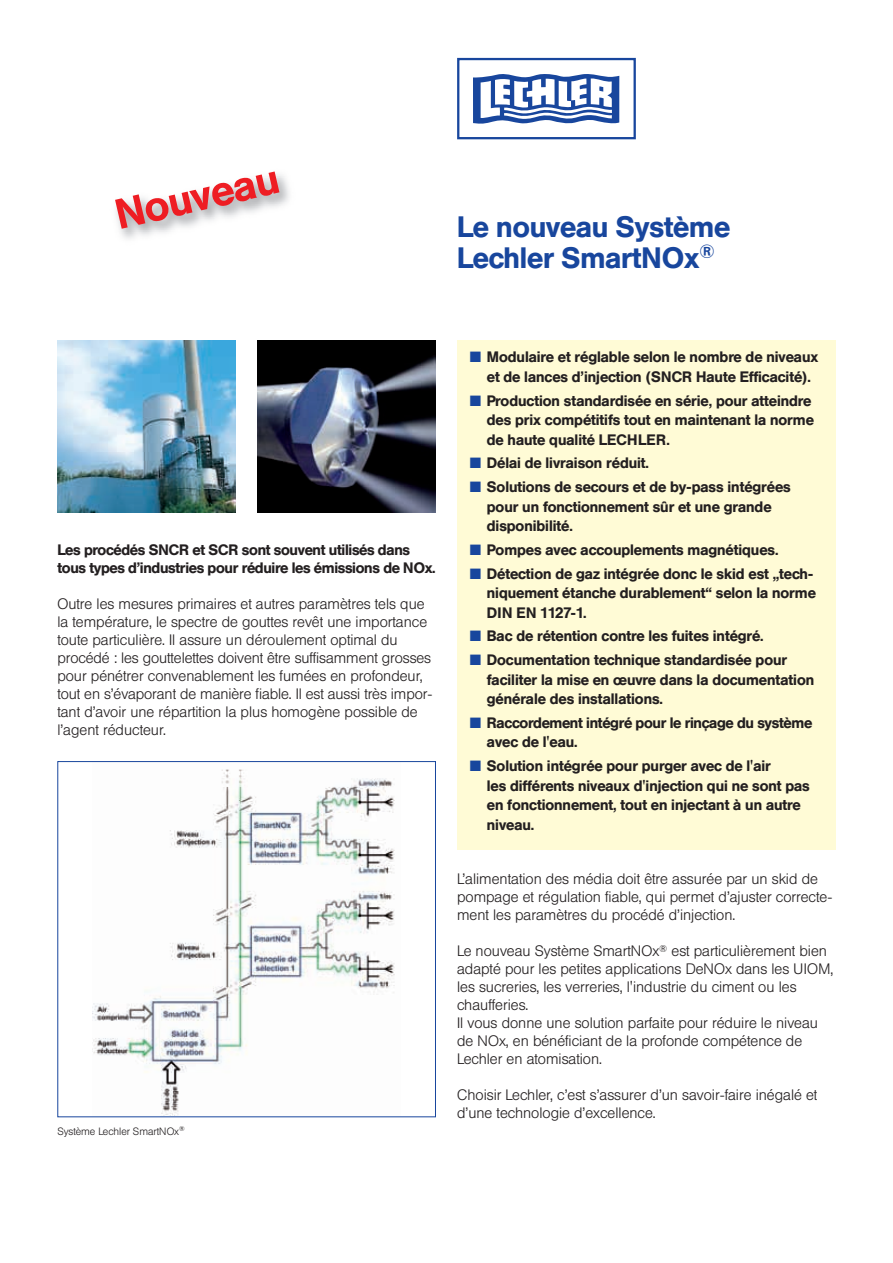
<style>
.page{position:relative;width:893px;height:1263px;background:#fff}
.page>*{position:absolute;margin:0;border:0;box-sizing:border-box;transform-origin:0 0}
.t1{font:500 42px "Helvetica BQ";color:#ee1d23}
.t2{font:500 29.25px/31.5px "Helvetica BQ";color:#18469d}
.t3{font:300 15px/18px "Helvetica BQ";color:#231f20}
.t4{font:500 15px/19.5px "Helvetica BQ";color:#231f20}
.t5{font:300 10.5px "Helvetica BQ";color:#231f20}
.s1{color:#18469d}
</style>
<div class="page">
<div style="left:457px;top:340px;width:379px;height:509px;background:#fffbd6"></div>
<div style="left:457px;top:58px;width:179px;height:81px;border:2px solid #18469d"></div>
<svg style="left:473px;top:74px;width:146px;height:50px"></svg>
<img style="left:57px;top:340px;width:179px;height:172px">
<img style="left:257px;top:340px;width:179px;height:172px">
<img style="left:93px;top:769px;width:302px;height:346px">
<div style="left:57px;top:761px;width:379px;height:356px;border:1px solid #18469d"></div>
<h1 class="t1" style="left:111px;top:193px;width:168px;rotate:-13deg">Nouveau</h1>
<h2 class="t2" style="left:457px;top:211px;width:274px">Le nouveau Système<br>Lechler SmartNOx<sup>®</sup></h2>
<p class="t4" style="left:57px;top:541px;width:380px;line-height:18px">Les procédés SNCR et SCR sont souvent utilisés dans tous types d’industries pour réduire les émissions de NOx.</p>
<p class="t3" style="left:57px;top:595px;width:376px">Outre les mesures primaires et autres paramètres tels que la température, le spectre de gouttes revêt une importance toute particulière. Il assure un déroulement optimal du procédé : les gouttelettes doivent être suffisamment grosses pour pénétrer convenablement les fumées en profondeur, tout en s’évaporant de manière fiable. Il est aussi très impor&shy;tant d’avoir une répartition la plus homogène possible de l’agent réducteur.</p>
<p class="t5" style="left:57px;top:1125px;width:129px">Système Lechler SmartNOx<sup>®</sup></p>
<p class="t4" style="left:487px;top:347px;width:333px;text-indent:-17px"><span class="s1">■</span> Modulaire et réglable selon le nombre de niveaux et de lances d’injection (SNCR Haute Efficacité).</p>
<p class="t4" style="left:487px;top:390px;width:328px;text-indent:-17px"><span class="s1">■</span> Production standardisée en série, pour atteindre des prix compétitifs tout en maintenant la norme de haute qualité LECHLER.</p>
<p class="t4" style="left:470px;top:453px;width:181px"><span class="s1">■</span> Délai de livraison réduit.</p>
<p class="t4" style="left:487px;top:477px;width:305px;text-indent:-17px"><span class="s1">■</span> Solutions de secours et de by-pass intégrées pour un fonctionnement sûr et une grande disponibilité.</p>
<p class="t4" style="left:470px;top:540px;width:310px"><span class="s1">■</span> Pompes avec accouplements magnétiques.</p>
<p class="t4" style="left:487px;top:563px;width:330px;text-indent:-17px"><span class="s1">■</span> Détection de gaz intégrée donc le skid est „tech&shy;niquement étanche durablement“ selon la norme<br>DIN EN 1127-1.</p>
<p class="t4" style="left:470px;top:626px;width:295px"><span class="s1">■</span> Bac de rétention contre les fuites intégré.</p>
<p class="t4" style="left:487px;top:650px;width:329px;text-indent:-17px"><span class="s1">■</span> Documentation technique standardisée pour faciliter la mise en œuvre dans la documentation générale des installations.</p>
<p class="t4" style="left:487px;top:713px;width:327px;text-indent:-17px"><span class="s1">■</span> Raccordement intégré pour le rinçage du système avec de l'eau.</p>
<p class="t4" style="left:487px;top:756px;width:324px;text-indent:-17px"><span class="s1">■</span> Solution intégrée pour purger avec de l'air<br>les différents niveaux d'injection qui ne sont pas en fonctionnement, tout en injectant à un autre niveau.</p>
<p class="t3" style="left:457px;top:870px;width:377px">L’alimentation des média doit être assurée par un skid de pompage et régulation fiable, qui permet d’ajuster correcte&shy;ment les paramètres du procédé d’injection.</p>
<p class="t3" style="left:457px;top:942px;width:378px">Le nouveau Système SmartNOx<sup>®</sup> est particulièrement bien adapté pour les petites applications DeNOx dans les UIOM, les sucreries, les verreries, l'industrie du ciment ou les chaufferies.<br>Il vous donne une solution parfaite pour réduire le niveau de NOx, en bénéficiant de la profonde compétence de Lechler en atomisation.</p>
<p class="t3" style="left:457px;top:1086px;width:362px">Choisir Lechler, c’est s’assurer d’un savoir-faire inégalé et d’une technologie d’excellence.</p>
</div>
